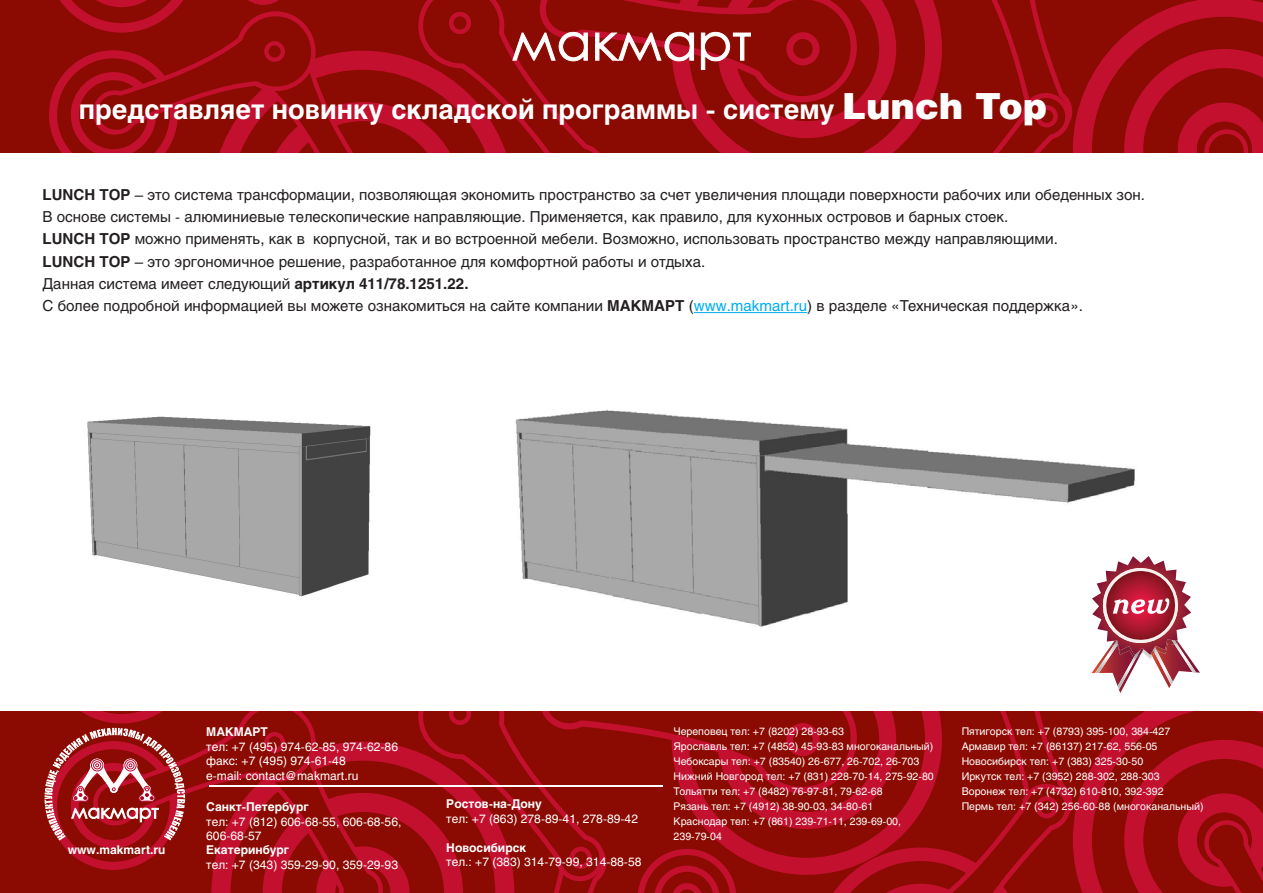
<style>
.page{position:relative;width:1263px;height:893px;background:#fff}
.page>*{position:absolute;margin:0;border:0;box-sizing:border-box;transform-origin:0 0}
.t1{font:700 27px "Helios";color:#fff}
.t2{font:15px "Helios";color:#231f20}
.t3{font:12px/14.4px "Helios";color:#fff}
.t4{font:700 12px "Helios";color:#fff}
.t5{font:10.5px "Helios";color:#fff}
.s1{font-weight:900;font-size:36px}
.s2{font-weight:700}
.s3{color:#00aeef}
</style>
<div class="page">
<div style="left:0;top:711px;width:1263px;height:182px;background:#8b0a02"></div>
<svg style="left:45px;top:711px;width:1218px;height:182px"></svg>
<div style="left:0;top:0;width:1263px;height:152px;background:#8b0a02"></div>
<hr style="left:210px;top:786px;width:453px;height:1px;background:#fff">
<svg style="left:46px;top:0;width:1217px;height:153px"></svg>
<hr style="left:694px;top:312px;width:113px;height:1px;background:#00aeef">
<img style="left:87px;top:416px;width:284px;height:181px">
<img style="left:515px;top:409px;width:620px;height:218px">
<svg style="left:1091px;top:556px;width:109px;height:137px"></svg>
<p class="t1" style="left:79px;top:94px;width:970px">представляет новинку складской программы - систему <span class="s1">Lunch Top</span></p>
<p class="t2" style="left:43px;top:186px;width:1104px"><span class="s2">LUNCH TOP</span> – это система трансформации, позволяющая экономить пространство за счет увеличения площади поверхности рабочих или обеденных зон.</p>
<p class="t2" style="left:43px;top:208px;width:967px">В основе системы - алюминиевые телескопические направляющие. Применяется, как правило, для кухонных островов и барных стоек.</p>
<p class="t2" style="left:43px;top:230px;width:1017px"><span class="s2">LUNCH TOP</span> можно применять, как в корпусной, так и во встроенной мебели. Возможно, использовать пространство между направляющими.</p>
<p class="t2" style="left:43px;top:252px;width:664px"><span class="s2">LUNCH TOP</span> – это эргономичное решение, разработанное для комфортной работы и отдыха.</p>
<p class="t2" style="left:43px;top:275px;width:428px">Данная система имеет следующий <span class="s2">артикул 411/78.1251.22.</span></p>
<p class="t2" style="left:43px;top:297px;width:1042px">C более подробной информацией вы можете ознакомиться на сайте компании <span class="s2">МАКМАРТ</span> (<span class="s3">www.makmart.ru</span>) в разделе «Техническая поддержка».</p>
<p class="t4" style="left:68px;top:842px;width:99px">www.makmart.ru</p>
<p class="t4" style="left:206px;top:725px;width:63px">МАКМАРТ</p>
<p class="t3" style="left:206px;top:739px;width:193px">тел: +7 (495) 974-62-85, 974-62-86</p>
<p class="t3" style="left:206px;top:754px;width:141px">факс: +7 (495) 974-61-48</p>
<p class="t3" style="left:206px;top:768px;width:154px">e-mail: contact@makmart.ru</p>
<p class="t4" style="left:206px;top:800px;width:104px">Санкт-Петербург</p>
<p class="t3" style="left:206px;top:814px;width:197px">тел: +7 (812) 606-68-55, 606-68-56,<br>606-68-57</p>
<p class="t4" style="left:206px;top:843px;width:84px">Екатеринбург</p>
<p class="t3" style="left:206px;top:857px;width:193px">тел: +7 (343) 359-29-90, 359-29-93</p>
<p class="t4" style="left:446px;top:797px;width:97px">Ростов-на-Дону</p>
<p class="t3" style="left:446px;top:811px;width:193px">тел: +7 (863) 278-89-41, 278-89-42</p>
<p class="t4" style="left:446px;top:840px;width:81px">Новосибирск</p>
<p class="t3" style="left:446px;top:854px;width:197px">тел.: +7 (383) 314-79-99, 314-88-58</p>
<p class="t5" style="left:674px;top:725px;width:172px">Череповец тел: +7 (8202) 28-93-63</p>
<p class="t5" style="left:674px;top:740px;width:261px">Ярославль тел: +7 (4852) 45-93-83 многоканальный)</p>
<p class="t5" style="left:674px;top:755px;width:247px">Чебоксары тел: +7 (83540) 26-677, 26-702, 26-703</p>
<p class="t5" style="left:674px;top:770px;width:262px">Нижний Новгород тел: +7 (831) 228-70-14, 275-92-80</p>
<p class="t5" style="left:674px;top:785px;width:211px">Тольятти тел: +7 (8482) 76-97-81, 79-62-68</p>
<p class="t5" style="left:674px;top:800px;width:201px">Рязань тел: +7 (4912) 38-90-03, 34-80-61</p>
<p class="t5" style="left:674px;top:815px;width:229px">Краснодар тел: +7 (861) 239-71-11, 239-69-00,</p>
<p class="t5" style="left:674px;top:830px;width:50px">239-79-04</p>
<p class="t5" style="left:962px;top:725px;width:210px">Пятигорск тел: +7 (8793) 395-100, 384-427</p>
<p class="t5" style="left:962px;top:740px;width:197px">Армавир тел: +7 (86137) 217-62, 556-05</p>
<p class="t5" style="left:962px;top:755px;width:183px">Новосибирск тел: +7 (383) 325-30-50</p>
<p class="t5" style="left:962px;top:770px;width:199px">Иркутск тел: +7 (3952) 288-302, 288-303</p>
<p class="t5" style="left:962px;top:785px;width:203px">Воронеж тел: +7 (4732) 610-810, 392-392</p>
<p class="t5" style="left:962px;top:800px;width:243px">Пермь тел: +7 (342) 256-60-88 (многоканальный)</p>
</div>
